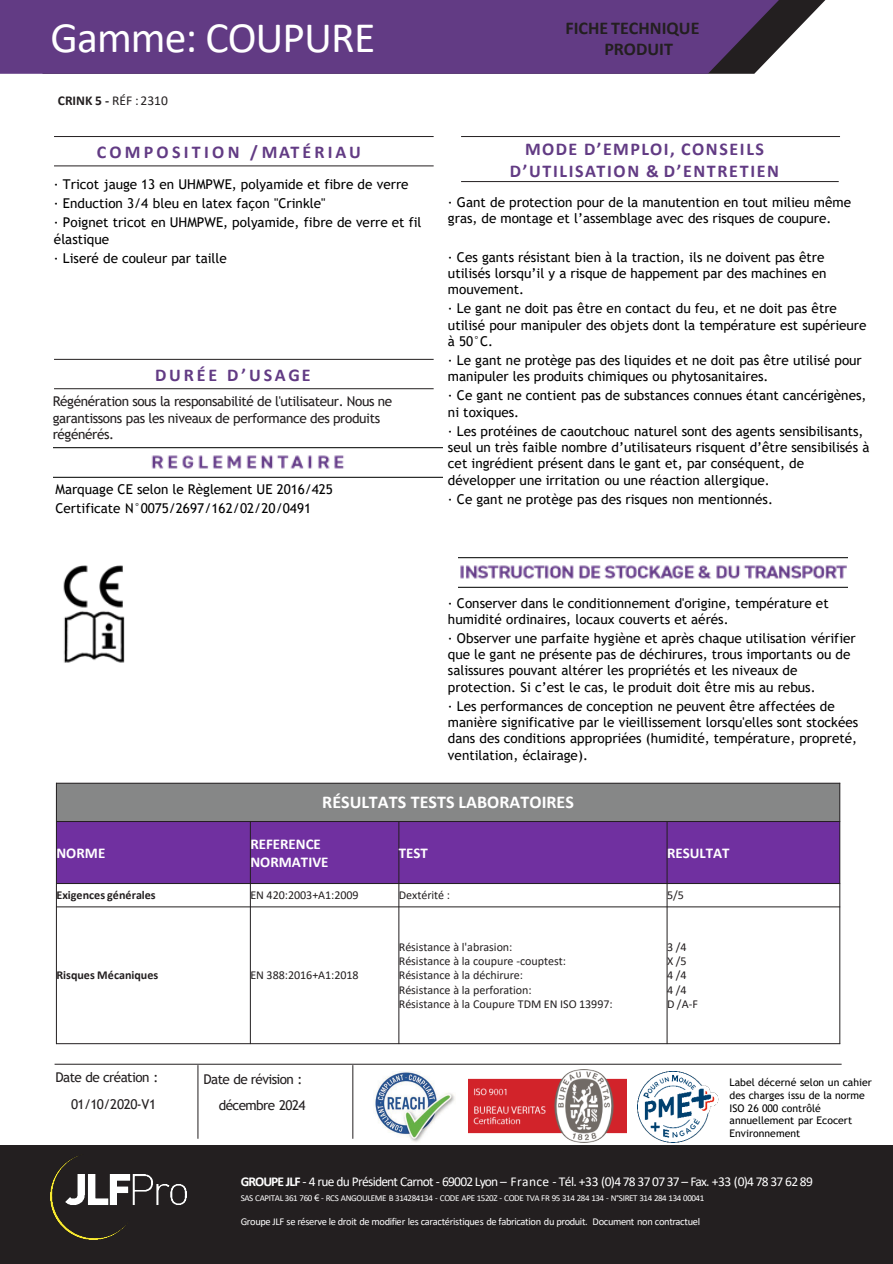
<style>
.page{position:relative;width:893px;height:1264px;background:#fff}
.page>*{position:absolute;margin:0;border:0;box-sizing:border-box;transform-origin:0 0}
.t1{font:43.5px "Calibri";letter-spacing:-.02em;color:#fff}
.t2{font:700 18px "Calibri";letter-spacing:.095em;color:#623b84}
.t3{font:700 18px "Calibri";color:#fff}
.t4{font:700 18px/21.6px "Calibri";color:#231f20}
.t5{font:700 18px "Calibri";letter-spacing:.175em;color:#623b84}
.t6{font:700 18px "Calibri";letter-spacing:.155em;color:#623b84}
.t7{font:700 15px/18px "Calibri";color:#fff}
.t8{font:13.5px/16.2px "Trebuchet MS";color:#000}
.t9{font:13.5px/16.2px "Trebuchet MS";letter-spacing:-.03em;color:#231f20}
.t10{font:13.5px "Calibri";letter-spacing:-.055em;color:#fff}
.t11{font:13.5px "Calibri";color:#231f20}
.t12{font:12px/14.4px "Calibri";letter-spacing:-.005em;color:#231f20}
.t13{font:700 12px "Calibri";letter-spacing:.005em;color:#231f20}
.t14{font:10.5px "Calibri";letter-spacing:-.03em;color:#fff}
.t15{font:10.5px/12.6px "Trebuchet MS";letter-spacing:.005em;color:#000}
.t16{font:9px "Calibri";letter-spacing:-.045em;color:#fff}
.s1{font-weight:700}
.s2{font-family:"Arial"}
</style>
<div class="page">
<div style="left:0;top:1144px;width:892px;height:119px;background:#231f20"></div>
<hr style="left:54px;top:136px;width:379px;height:1px;background:#231f20">
<hr style="left:54px;top:359px;width:379px;height:1px;background:#231f20">
<hr style="left:54px;top:165px;width:379px;height:1px;background:#231f20">
<hr style="left:54px;top:388px;width:379px;height:1px;background:#231f20">
<hr style="left:461px;top:136px;width:379px;height:1px;background:#231f20">
<hr style="left:461px;top:181px;width:377px;height:1px;background:#231f20">
<svg style="left:778px;top:0;width:47px;height:49px"></svg>
<div style="left:0;top:0;width:778px;height:74px;background:#623b84"></div>
<hr style="left:55px;top:1063px;width:786px;height:1px;background:#231f20">
<hr style="left:197px;top:1064px;width:1px;height:74px;background:#231f20">
<hr style="left:352px;top:1064px;width:1px;height:74px;background:#231f20">
<img style="left:469px;top:1069px;width:157px;height:73px">
<img style="left:375px;top:1071px;width:80px;height:71px">
<img style="left:637px;top:1071px;width:81px;height:71px">
<img style="left:50px;top:1156px;width:136px;height:82px">
<img style="left:63px;top:566px;width:62px;height:97px">
<img style="left:53px;top:447px;width:389px;height:30px">
<img style="left:458px;top:557px;width:389px;height:30px">
<div style="left:56px;top:783px;width:783px;height:38px;background:#868787"></div>
<div style="left:56px;top:821px;width:194px;height:62px;background:#7030a0"></div>
<div style="left:250px;top:821px;width:149px;height:62px;background:#7030a0"></div>
<div style="left:399px;top:821px;width:268px;height:62px;background:#7030a0"></div>
<div style="left:667px;top:821px;width:172px;height:62px;background:#7030a0"></div>
<hr style="left:250px;top:821px;width:1px;height:222px;background:#231f20">
<hr style="left:398px;top:821px;width:1px;height:222px;background:#231f20">
<hr style="left:666px;top:821px;width:1px;height:222px;background:#231f20">
<hr style="left:56px;top:821px;width:784px;height:1px;background:#231f20">
<hr style="left:56px;top:883px;width:784px;height:1px;background:#231f20">
<hr style="left:56px;top:906px;width:784px;height:1px;background:#231f20">
<hr style="left:56px;top:782px;width:1px;height:261px;background:#231f20">
<hr style="left:839px;top:782px;width:1px;height:261px;background:#231f20">
<hr style="left:56px;top:782px;width:784px;height:1px;background:#231f20">
<hr style="left:56px;top:1043px;width:784px;height:1px;background:#231f20">
<h2 class="t1" style="left:50px;top:8px;width:326px">Gamme: COUPURE</h2>
<p class="t11" style="left:58px;top:91px;width:111px"><span class="s1">CRINK 5 -</span> RÉF :2310</p>
<p class="t5" style="left:97px;top:139px;width:266px">COMPOSITION / MATÉRIAU</p>
<p class="t8" style="left:54px;top:174px;width:369px;line-height:19.2px">· Tricot jauge 13 en UHMPWE, polyamide et fibre de verre<br>· Enduction 3/4 bleu en latex façon "Crinkle"<br>· Poignet tricot en UHMPWE, polyamide, fibre de verre et fil</p>
<p class="t8" style="left:54px;top:229px;width:174px;line-height:19.2px">élastique<br>· Liseré de couleur par taille</p>
<p class="t6" style="left:155px;top:362px;width:157px">DURÉE D’USAGE</p>
<p class="t9" style="left:53px;top:393px;width:341px">Régénération sous la responsabilité de l'utilisateur. Nous ne garantissons pas les niveaux de performance des produits régénérés.</p>
<p class="t8" style="left:55px;top:479px;width:279px;line-height:19px">Marquage CE selon le Règlement UE 2016/425<br>Certificate N°0075/2697/162/02/20/0491</p>
<p class="t4" style="left:604px;top:17px;width:97px;text-indent:-39px">FICHE TECHNIQUE<br>PRODUIT</p>
<p class="t2" style="left:525px;top:136px;width:240px">MODE D’EMPLOI, CONSEILS</p>
<p class="t2" style="left:510px;top:158px;width:271px">D’UTILISATION &amp; D’ENTRETIEN</p>
<p class="t8" style="left:448px;top:194px;width:404px">· Gant de protection pour de la manutention en tout milieu même gras, de montage et l’assemblage avec des risques de coupure.</p>
<p class="t8" style="left:448px;top:248px;width:380px">· Ces gants résistant bien à la traction, ils ne doivent pas être utilisés lorsqu’il y a risque de happement par des machines en mouvement.</p>
<p class="t8" style="left:448px;top:300px;width:420px">· Le gant ne doit pas être en contact du feu, et ne doit pas être utilisé pour manipuler des objets dont la température est supérieure à 50°C.</p>
<p class="t8" style="left:448px;top:352px;width:415px">· Le gant ne protège pas des liquides et ne doit pas être utilisé pour manipuler les produits chimiques ou phytosanitaires.</p>
<p class="t8" style="left:448px;top:387px;width:420px">· Ce gant ne contient pas de substances connues étant cancérigènes, ni toxiques.</p>
<p class="t8" style="left:448px;top:423px;width:423px">· Les protéines de caoutchouc naturel sont des agents sensibilisants, seul un très faible nombre d’utilisateurs risquent d’être sensibilisés à cet ingrédient présent dans le gant et, par conséquent, de développer une irritation ou une réaction allergique.</p>
<p class="t8" style="left:448px;top:490px;width:326px">· Ce gant ne protège pas des risques non mentionnés.</p>
<p class="t8" style="left:448px;top:594px;width:382px">· Conserver dans le conditionnement d'origine, température et humidité ordinaires, locaux couverts et aérés.</p>
<p class="t8" style="left:448px;top:629px;width:409px">· Observer une parfaite hygiène et après chaque utilisation vérifier que le gant ne présente pas de déchirures, trous importants ou de salissures pouvant altérer les propriétés et les niveaux de protection. Si c’est le cas, le produit doit être mis au rebus.</p>
<p class="t8" style="left:448px;top:697px;width:412px">· Les performances de conception ne peuvent être affectées de manière significative par le vieillissement lorsqu'elles sont stockées dans des conditions appropriées (humidité, température, propreté, ventilation, éclairage).</p>
<p class="t3" style="left:322px;top:789px;width:253px">RÉSULTATS TESTS LABORATOIRES</p>
<p class="t7" style="left:56px;top:843px;width:50px">NORME</p>
<p class="t7" style="left:250px;top:834px;width:80px">REFERENCE<br>NORMATIVE</p>
<p class="t7" style="left:399px;top:843px;width:30px">TEST</p>
<p class="t7" style="left:667px;top:843px;width:64px">RESULTAT</p>
<p class="t13" style="left:56px;top:886px;width:101px">Exigences générales</p>
<p class="t12" style="left:250px;top:887px;width:110px">EN 420:2003+A1:2009</p>
<p class="t12" style="left:399px;top:887px;width:53px">Dextérité :</p>
<p class="t12" style="left:667px;top:887px;width:18px">5/5</p>
<p class="t13" style="left:56px;top:966px;width:103px">Risques Mécaniques</p>
<p class="t12" style="left:250px;top:967px;width:110px">EN 388:2016+A1:2018</p>
<p class="t9" style="left:55px;top:1069px;width:105px">Date de création :</p>
<p class="t9" style="left:203px;top:1070px;width:100px">Date de révision :</p>
<p class="t9" style="left:71px;top:1096px;width:87px">01/10/2020-V1</p>
<p class="t9" style="left:219px;top:1096px;width:88px">décembre 2024</p>
<p class="t12" style="left:399px;top:938px;width:215px">Résistance à l'abrasion:<br>Résistance à la coupure -couptest:<br>Résistance à la déchirure:<br>Résistance à la perforation:<br>Résistance à la Coupure TDM EN ISO 13997:</p>
<p class="t12" style="left:667px;top:938px;width:32px">3 /4<br>X /5<br>4 /4<br>4 /4<br>D /A-F</p>
<p class="t15" style="left:729px;top:1076px;width:144px">Label décerné selon un cahier des charges issu de la norme<br>ISO 26 000 contrôlé annuellement par Ecocert<br>Environnement</p>
<p class="t10" style="left:241px;top:1171px;width:573px"><span class="s1">GROUPE JLF</span> - 4 rue du Président Carnot - 69002 Lyon – France - Tél. +33 (0)4 78 37 07 37 – Fax. +33 (0)4 78 37 62 89</p>
<p class="t16" style="left:241px;top:1191px;width:465px">SAS CAPITAL 361 760 <span class="s2">€</span> - RCS ANGOULEME B 314284134 - CODE APE 1520Z - CODE TVA FR 95 314 284 134 - N°SIRET 314 284 134 00041</p>
<p class="t14" style="left:241px;top:1214px;width:461px">Groupe JLF se réserve le droit de modifier les caractéristiques de fabrication du produit. Document non contractuel</p>
</div>
